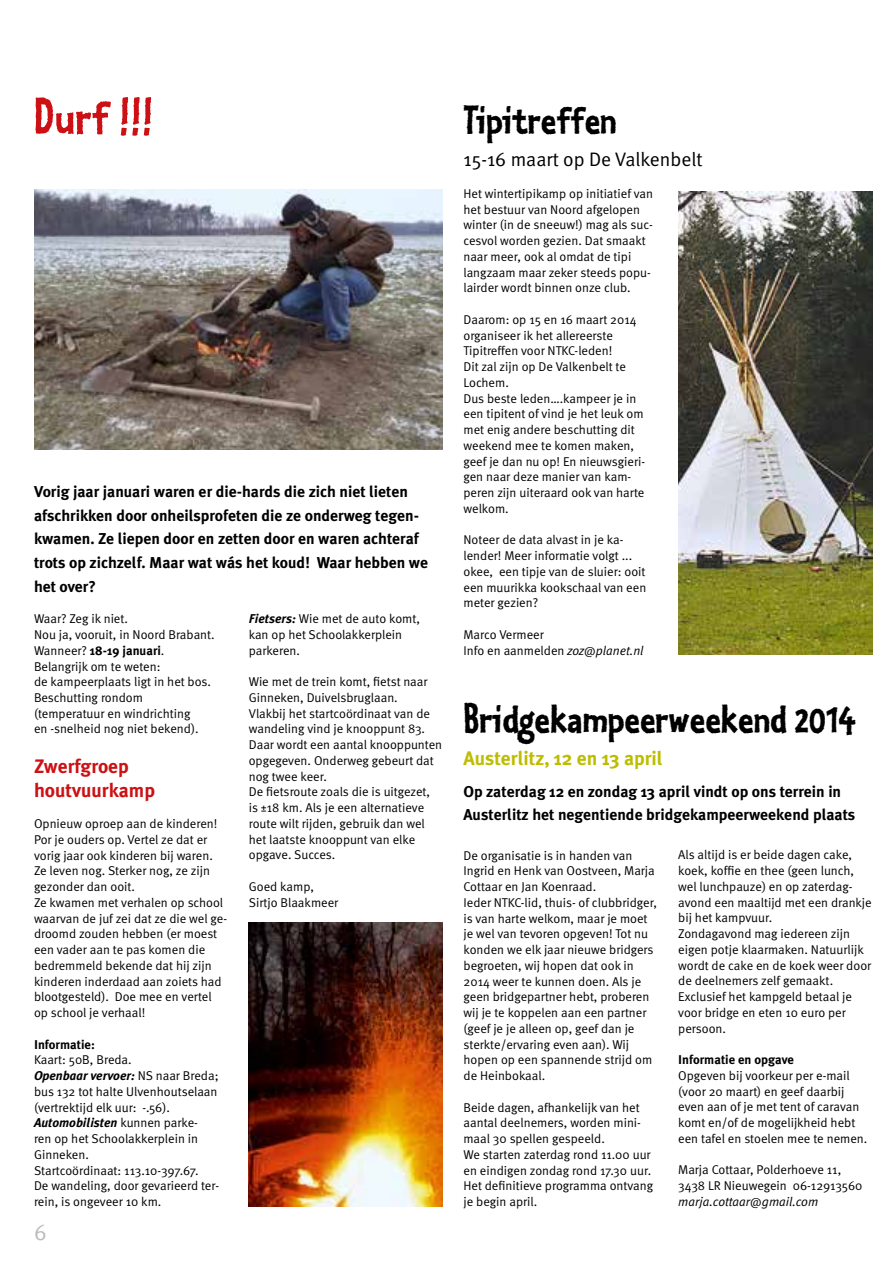
<style>
.page{position:relative;width:893px;height:1263px;background:#fff}
.page>*{position:absolute;margin:0;border:0;box-sizing:border-box;transform-origin:0 0}
.t1{font:52.5px "Kosmik Bold Three";color:#cd1013}
.t2{font:42.75px "Kosmik Bold Three";color:#000}
.t3{font:22.5px "Meta Normal";color:#bbbcbc}
.t4{font:19.5px "Meta Normal";color:#000}
.t5{font:700 19.5px/23.7px "Meta Plus";color:#cd1013}
.t6{font:700 19.5px "Meta Plus";color:#bdbd00}
.t7{font:700 15.75px/23.7px "Meta Plus";color:#000}
.t8{font:12.75px/15.8px "Meta Normal";color:#000}
.t9{font:italic 700 12.75px "Meta Plus";color:#000}
.t10{font:700 12.75px "Meta Plus";color:#000}
.t11{font:italic 12.75px "Meta Normal";color:#000}
.s1{font-family:"Meta Normal";font-weight:400}
.s2{font-family:"Meta Normal";font-weight:400;font-style:normal}
.s3{font-family:"Meta Plus";font-weight:700;font-style:italic}
.s4{font-style:italic}
</style>
<div class="page">
<img style="left:34px;top:189px;width:408px;height:261px">
<img style="left:679px;top:191px;width:193px;height:464px">
<img style="left:249px;top:922px;width:193px;height:284px">
<h1 class="t1" style="left:34px;top:82px;width:121px">Durf !!!</h1>
<p class="t7" style="left:34px;top:480px;width:396px">Vorig jaar januari waren er die-hards die zich niet lieten afschrikken door onheilsprofeten die ze onderweg tegen&shy;kwamen. Ze liepen door en zetten door en waren achteraf trots op zichzelf. Maar wat wás het koud! Waar hebben we het over?</p>
<p class="t8" style="left:34px;top:611px;width:182px">Waar? Zeg ik niet.<br>Nou ja, vooruit, in Noord Brabant.</p>
<p class="t10" style="left:34px;top:643px;width:132px"><span class="s1">Wanneer?</span> 18-19 januari<span class="s1">.</span></p>
<p class="t8" style="left:34px;top:658px;width:179px">Belangrijk om te weten:<br>de kampeerplaats ligt in het bos.<br>Beschutting rondom (temperatuur en windrichting<br>en -snelheid nog niet bekend).</p>
<h3 class="t5" style="left:34px;top:754px;width:122px">Zwerfgroep houtvuurkamp</h3>
<p class="t8" style="left:34px;top:815px;width:195px">Opnieuw oproep aan de kinderen!<br>Por je ouders op. Vertel ze dat er vorig jaar ook kinderen bij waren.<br>Ze leven nog. Sterker nog, ze zijn gezonder dan ooit.<br>Ze kwamen met verhalen op school waarvan de juf zei dat ze die wel ge&shy;droomd zouden hebben (er moest een vader aan te pas komen die bedremmeld bekende dat hij zijn kinderen inderdaad aan zoiets had blootgesteld). Doe mee en vertel op school je verhaal!</p>
<p class="t10" style="left:34px;top:1037px;width:62px">Informatie:</p>
<p class="t8" style="left:34px;top:1052px;width:99px">Kaart: 50B, Breda.</p>
<p class="t9" style="left:34px;top:1068px;width:186px">Openbaar vervoer: <span class="s2">NS naar Breda;</span></p>
<p class="t8" style="left:34px;top:1083px;width:185px">bus 132 tot halte Ulvenhoutselaan (vertrektijd elk uur: -.56).</p>
<p class="t9" style="left:34px;top:1115px;width:165px">Automobilisten <span class="s2">kunnen parke-</span></p>
<p class="t8" style="left:34px;top:1130px;width:187px">ren op het Schoolakkerplein in<br>Ginneken.<br>Startcoördinaat: 113.10-397.67.<br>De wandeling, door gevarieerd ter&shy;rein, is ongeveer 10 km.</p>
<p class="t8" style="left:249px;top:611px;width:173px"><span class="s3">Fietsers:</span> Wie met de auto komt, kan op het Schoolakkerplein parkeren.</p>
<p class="t8" style="left:249px;top:674px;width:195px">Wie met de trein komt, fietst naar<br>Ginneken, Duivelsbruglaan.<br>Vlakbij het startcoördinaat van de wandeling vind je knooppunt 83.<br>Daar wordt een aantal knooppunten opgegeven. Onderweg gebeurt dat nog twee keer.<br>De fietsroute zoals die is uitgezet, is ±18 km. Als je een alternatieve route wilt rijden, gebruik dan wel het laatste knooppunt van elke opgave. Succes.</p>
<p class="t8" style="left:249px;top:878px;width:91px">Goed kamp,<br>Sirtjo Blaakmeer</p>
<h3 class="t3" style="left:34px;top:1219px;width:14px">6</h3>
<h2 class="t2" style="left:463px;top:91px;width:155px">Tipitreffen</h2>
<h3 class="t4" style="left:463px;top:148px;width:241px">15-16 maart op De Valkenbelt</h3>
<p class="t8" style="left:463px;top:185px;width:191px">Het wintertipikamp op initiatief van het bestuur van Noord afgelopen winter (in de sneeuw!) mag als suc&shy;cesvol worden gezien. Dat smaakt naar meer, ook al omdat de tipi langzaam maar zeker steeds popu&shy;lairder wordt binnen onze club.</p>
<p class="t8" style="left:463px;top:311px;width:183px">Daarom: op 15 en 16 maart 2014 organiseer ik het allereerste<br>Tipitreffen voor NTKC-leden!<br>Dit zal zijn op De Valkenbelt te<br>Lochem.<br>Dus beste leden….kampeer je in een tipitent of vind je het leuk om met enig andere beschutting dit weekend mee te komen maken, geef je dan nu op! En nieuwsgieri&shy;gen naar deze manier van kam&shy;peren zijn uiteraard ook van harte welkom.</p>
<p class="t8" style="left:463px;top:532px;width:184px">Noteer de data alvast in je ka&shy;lender! Meer informatie volgt ... okee, een tipje van de sluier: ooit een muurikka kookschaal van een meter gezien?</p>
<p class="t8" style="left:463px;top:626px;width:182px">Marco Vermeer<br>Info en aanmelden <span class="s4">zoz@planet.nl</span></p>
<h2 class="t2" style="left:463px;top:690px;width:393px">Bridgekampeerweekend 2014</h2>
<h3 class="t6" style="left:463px;top:747px;width:201px">Austerlitz, 12 en 13 april</h3>
<p class="t7" style="left:463px;top:779px;width:393px">Op zaterdag 12 en zondag 13 april vindt op ons terrein in<br>Austerlitz het negentiende bridgekampeerweekend plaats</p>
<p class="t8" style="left:463px;top:847px;width:195px">De organisatie is in handen van<br>Ingrid en Henk van Oostveen, Marja<br>Cottaar en Jan Koenraad.<br>Ieder NTKC-lid, thuis- of clubbridger, is van harte welkom, maar je moet je wel van tevoren opgeven! Tot nu konden we elk jaar nieuwe bridgers begroeten, wij hopen dat ook in<br>2014 weer te kunnen doen. Als je geen bridgepartner hebt, proberen wij je te koppelen aan een partner (geef je je alleen op, geef dan je sterkte/ervaring even aan). Wij hopen op een spannende strijd om de Heinbokaal.</p>
<p class="t8" style="left:463px;top:1099px;width:191px">Beide dagen, afhankelijk van het aantal deelnemers, worden mini&shy;maal 30 spellen gespeeld.<br>We starten zaterdag rond 11.00 uur en eindigen zondag rond 17.30 uur.<br>Het definitieve programma ontvang je begin april.</p>
<p class="t8" style="left:678px;top:847px;width:195px">Als altijd is er beide dagen cake, koek, koffie en thee (geen lunch, wel lunchpauze) en op zaterdag&shy;avond een maaltijd met een drankje bij het kampvuur.<br>Zondagavond mag iedereen zijn eigen potje klaarmaken. Natuurlijk wordt de cake en de koek weer door de deelnemers zelf gemaakt.<br>Exclusief het kampgeld betaal je voor bridge en eten 10 euro per persoon.</p>
<p class="t10" style="left:678px;top:1052px;width:117px">Informatie en opgave</p>
<p class="t8" style="left:678px;top:1067px;width:191px">Opgeven bij voorkeur per e-mail (voor 20 maart) en geef daarbij even aan of je met tent of caravan komt en/of de mogelijkheid hebt een tafel en stoelen mee te nemen.</p>
<p class="t8" style="left:678px;top:1162px;width:186px">Marja Cottaar, Polderhoeve 11,<br>3438 LR Nieuwegein 06-12913560</p>
<p class="t11" style="left:678px;top:1194px;width:142px">marja.cottaar@gmail.com</p>
</div>
